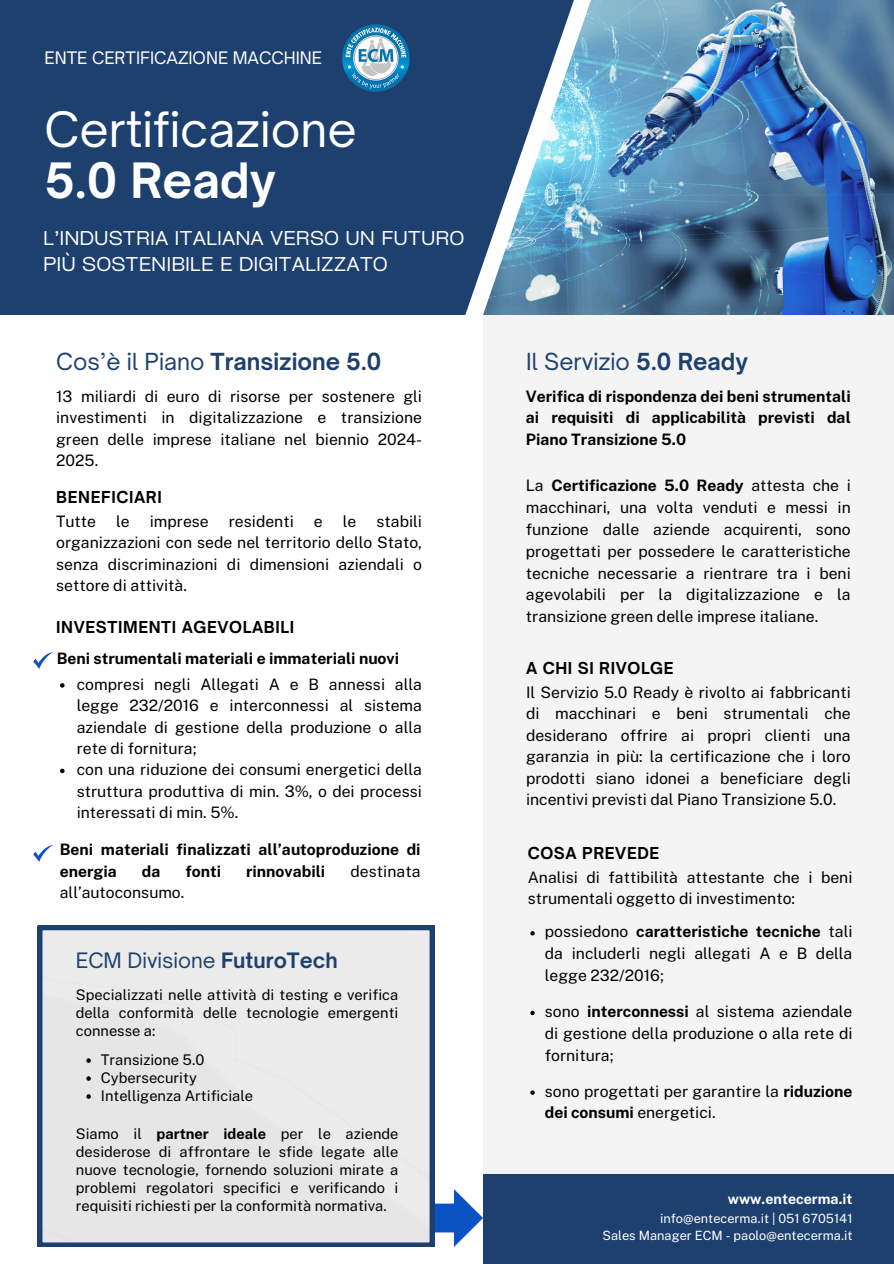
<style>
.page{position:relative;width:894px;height:1264px;background:#fff}
.page>*{position:absolute;margin:0;border:0;box-sizing:border-box;transform-origin:0 0}
.t1{font:46.65px/50.7px "Open Sauce One";color:#fff}
.t2{font:700 22.5px "Open Sauce One";color:#1d406e}
.t3{font:22.5px "Open Sauce One";color:#1d406e}
.t4{font:20.25px "Open Sauce One";color:#1d406e}
.t5{font:19.05px/25.8px "Cy Grotesk Key";color:#fff}
.t6{font:16.5px "Open Sauce One";color:#fff}
.t7{font:15.75px/21.3px "Public Sans";color:#000;text-align:justify}
.t8{font:700 15.75px/21.3px "Public Sans";color:#000;text-align:justify}
.t9{font:700 15.75px "Open Sauce One";letter-spacing:.04em;color:#000}
.t10{font:14.7px/18px "Public Sans";color:#000;text-align:justify}
.t11{font:700 14.25px "Public Sans";color:#fff}
.t12{font:12.75px "Public Sans";color:#fff}
.s1{font-weight:700}
.s2{font-weight:400}
</style>
<div class="page">
<img style="left:579px;top:0;width:314px;height:315px">
<svg style="left:0;top:0;width:579px;height:315px;background:#2a4d79"></svg>
<img style="left:340px;top:23px;width:71px;height:70px">
<svg style="left:60px;top:683px;width:5px;height:4px"></svg>
<svg style="left:60px;top:768px;width:5px;height:5px"></svg>
<svg style="left:33px;top:652px;width:20px;height:16px"></svg>
<svg style="left:33px;top:844px;width:20px;height:17px"></svg>
<div style="left:483px;top:1174px;width:410px;height:89px;background:#1d406e"></div>
<div style="left:483px;top:315px;width:410px;height:858px;background:#f4f4f4"></div>
<svg style="left:530px;top:931px;width:4px;height:4px"></svg>
<svg style="left:530px;top:1010px;width:4px;height:5px"></svg>
<svg style="left:530px;top:1090px;width:4px;height:4px"></svg>
<svg style="left:434px;top:1188px;width:49px;height:58px"></svg>
<div style="left:38px;top:925px;width:396px;height:321px;background:#e6e6e6"></div>
<svg style="left:86px;top:1058px;width:5px;height:4px"></svg>
<svg style="left:86px;top:1076px;width:5px;height:4px"></svg>
<svg style="left:86px;top:1094px;width:5px;height:4px"></svg>
<p class="t6" style="left:45px;top:47px;width:279px">ENTE CERTIFICAZIONE MACCHINE</p>
<p class="t1" style="left:45px;top:104px;width:313px">Certificazione<br><span class="s1">5.0 Ready</span></p>
<p class="t5" style="left:43px;top:225px;width:422px">L’INDUSTRIA ITALIANA VERSO UN FUTURO<br>PIÙ SOSTENIBILE E DIGITALIZZATO</p>
<p class="t2" style="left:56px;top:347px;width:327px"><span class="s2">Cos’è il Piano</span> Transizione 5.0</p>
<p class="t7" style="left:56px;top:385px;width:367px">13 miliardi di euro di risorse per sostenere gli investimenti in digitalizzazione e transizione green delle imprese italiane nel biennio 2024- 2025.</p>
<p class="t9" style="left:56px;top:487px;width:107px">BENEFICIARI</p>
<p class="t7" style="left:56px;top:510px;width:41px">Tutte</p>
<p class="t7" style="left:116px;top:510px;width:15px">le</p>
<p class="t7" style="left:150px;top:510px;width:61px">imprese</p>
<p class="t7" style="left:229px;top:510px;width:66px">residenti</p>
<p class="t7" style="left:314px;top:510px;width:10px">e</p>
<p class="t7" style="left:343px;top:510px;width:15px">le</p>
<p class="t7" style="left:56px;top:510px;width:367px;text-indent:320px">stabili organizzazioni con sede nel territorio dello Stato, senza discriminazioni di dimensioni aziendali o settore di attività.</p>
<p class="t9" style="left:56px;top:617px;width:239px">INVESTIMENTI AGEVOLABILI</p>
<h4 class="t8" style="left:57px;top:647px;width:344px">Beni strumentali materiali e immateriali nuovi</h4>
<h5 class="t7" style="left:77px;top:673px;width:347px">compresi negli Allegati A e B annessi alla legge 232/2016 e interconnessi al sistema aziendale di gestione della produzione o alla rete di fornitura;</h5>
<h1 class="t7" style="left:77px;top:759px;width:347px">con una riduzione dei consumi energetici della struttura produttiva di min. 3%, o dei processi interessati di min. 5%.</h1>
<h2 class="t8" style="left:60px;top:839px;width:362px">Beni materiali finalizzati all’autoproduzione di energia</h2>
<h2 class="t8" style="left:142px;top:860px;width:20px">da</h2>
<h2 class="t8" style="left:185px;top:860px;width:37px">fonti</h2>
<h2 class="t8" style="left:246px;top:860px;width:81px">rinnovabili</h2>
<h2 class="t7" style="left:350px;top:860px;width:71px">destinata</h2>
<h2 class="t7" style="left:60px;top:881px;width:126px">all’autoconsumo.</h2>
<p class="t4" style="left:76px;top:947px;width:263px">ECM Divisione <span class="s1">FuturoTech</span></p>
<p class="t10" style="left:76px;top:985px;width:324px">Specializzati nelle attività di testing e verifica della conformità delle tecnologie emergenti connesse a:</p>
<p class="t10" style="left:101px;top:1050px;width:105px">Transizione 5.0</p>
<p class="t10" style="left:101px;top:1068px;width:97px">Cybersecurity</p>
<p class="t10" style="left:101px;top:1086px;width:154px">Intelligenza Artificiale</p>
<p class="t10" style="left:76px;top:1124px;width:324px">Siamo il <span class="s1">partner ideale</span> per le aziende desiderose di affrontare le sfide legate alle nuove tecnologie, fornendo soluzioni mirate a problemi regolatori specifici e verificando i requisiti richiesti per la conformità normativa.</p>
<p class="t3" style="left:526px;top:347px;width:223px">Il Servizio <span class="s1">5.0 Ready</span></p>
<p class="t8" style="left:525px;top:385px;width:326px">Verifica di rispondenza dei beni strumentali ai requisiti di applicabilità previsti dal Piano Transizione 5.0</p>
<p class="t7" style="left:525px;top:474px;width:326px;line-height:21.9px">La <span class="s1">Certificazione 5.0 Ready</span> attesta che i macchinari, una volta venduti e messi in funzione dalle aziende acquirenti, sono progettati per possedere le caratteristiche tecniche necessarie a rientrare tra i beni agevolabili per la digitalizzazione e la transizione green delle imprese italiane.</p>
<p class="t9" style="left:526px;top:658px;width:149px">A CHI SI RIVOLGE</p>
<p class="t7" style="left:526px;top:681px;width:326px">Il Servizio 5.0 Ready è rivolto ai fabbricanti di macchinari e beni strumentali che desiderano offrire ai propri clienti una garanzia in più: la certificazione che i loro prodotti siano idonei a beneficiare degli incentivi previsti dal Piano Transizione 5.0.</p>
<p class="t9" style="left:527px;top:843px;width:133px">COSA PREVEDE</p>
<h2 class="t7" style="left:527px;top:866px;width:326px">Analisi di fattibilità attestante che i beni strumentali oggetto di investimento:</h2>
<p class="t7" style="left:544px;top:920px;width:309px;line-height:21.9px">possiedono <span class="s1">caratteristiche tecniche</span> tali da includerli negli allegati A e B della legge 232/2016;</p>
<p class="t7" style="left:544px;top:1000px;width:309px;line-height:21.9px">sono <span class="s1">interconnessi</span> al sistema aziendale di gestione della produzione o alla rete di fornitura;</p>
<p class="t7" style="left:544px;top:1079px;width:309px;line-height:21.9px">sono progettati per garantire la <span class="s1">riduzione dei consumi</span> energetici.</p>
<h3 class="t11" style="left:727px;top:1190px;width:126px">www.entecerma.it</h3>
<h2 class="t12" style="left:660px;top:1210px;width:194px">info@entecerma.it | 051 6705141</h2>
<p class="t12" style="left:602px;top:1227px;width:251px">Sales Manager ECM - paolo@entecerma.it</p>
</div>
